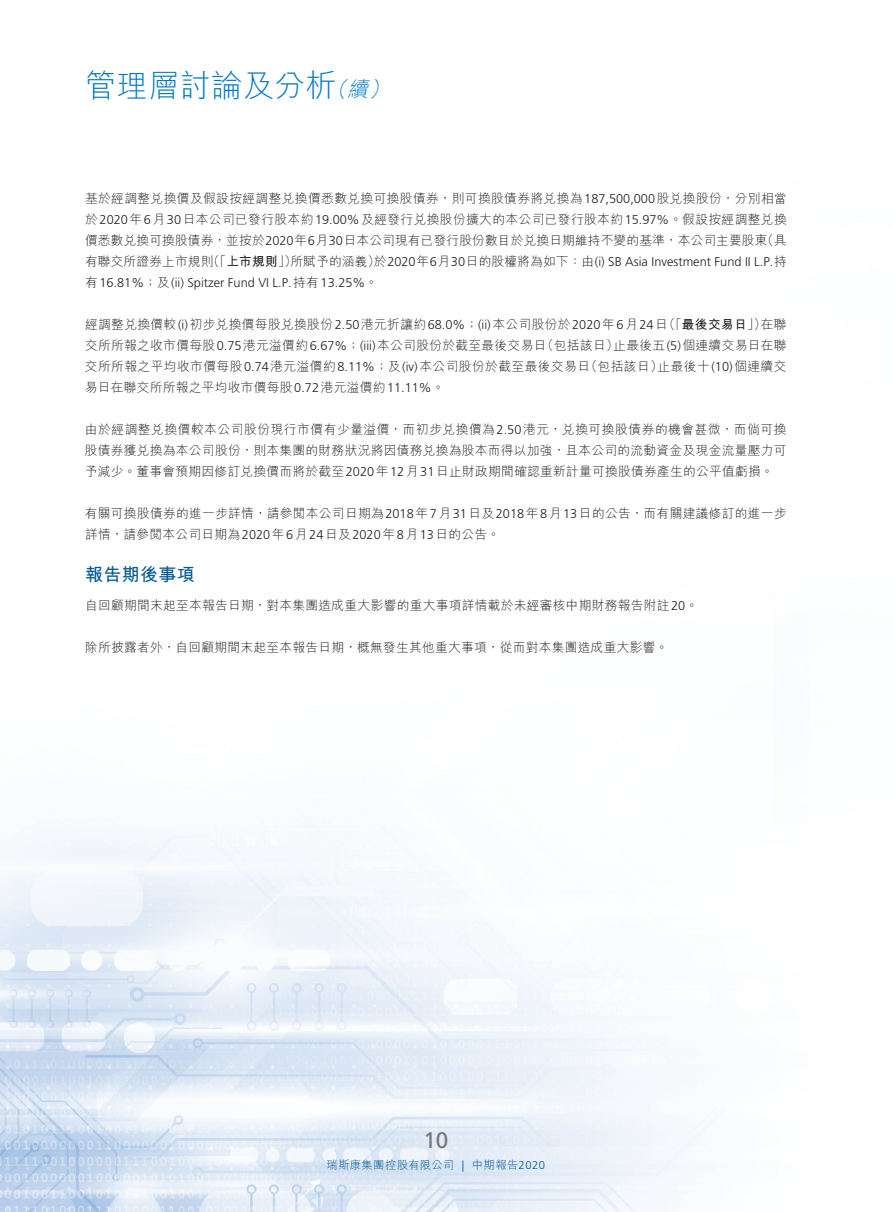
<style>
.page{position:relative;width:893px;height:1212px;background:#fff}
.page>*{position:absolute;margin:0;border:0;box-sizing:border-box;transform-origin:0 0}
.t1{font:300 31.5px "M Hei HK";color:#0079c2}
.t2{font:22.5px "Frutiger LT Std";color:#76787b}
.t3{font:700 18px "M Hei HK";letter-spacing:.02em;color:#005a93}
.t4{font:300 12.75px/21px "M Hei HK";letter-spacing:.02em;color:#231f20;text-align:justify}
.t5{font:300 12.75px/21px "Frutiger LT Std";color:#231f20}
.t6{font:300 11.25px "M Hei HK";letter-spacing:.04em;color:#005a93}
.s1{font-style:italic;font-size:21px}
.s2{font-family:"Frutiger LT Std"}
.s3{font-family:"M Hei HK"}
.s4{font-family:"M Hei HK";font-weight:700}
.s5{font-weight:700}
</style>
<div class="page">
<img style="left:0;top:835px;width:708px;height:377px">
<h1 class="t1" style="left:85px;top:70px;width:311px">管理層討論及分析<span class="s1">（續）</span></h1>
<p class="t4" style="left:85px;top:187px;width:703px">基於經調整兌換價及假設按經調整兌換價悉數兌換可換股債券，則可換股債券將兌換為<span class="s2">187,500,000</span>股兌換股份，分別相當於<span class="s2">2020</span>年<span class="s2">6</span>月<span class="s2">30</span>日本公司已發行股本約<span class="s2">19.00%</span>及經發行兌換股份擴大的本公司已發行股本約<span class="s2">15.97%</span>。假設按經調整兌換價悉數兌換可換股債券，並按於<span class="s2">2020</span>年<span class="s2">6</span>月<span class="s2">30</span>日本公司現有已發行股份數目於兌換日期維持不變的基準，本公司主要股東（具</p>
<p class="t5" style="left:85px;top:251px;width:703px"><span class="s3">有聯交所證券上市規則（「</span><span class="s4">上市規則</span><span class="s3">」）所賦予的涵義）於</span>2020<span class="s3">年</span>6<span class="s3">月</span>30<span class="s3">日的股權將為如下：由</span>(i) SB Asia Investment Fund II L.P.<span class="s3">持有</span>16.81%<span class="s3">；及</span>(ii) Spitzer Fund VI L.P.<span class="s3">持有</span>13.25%<span class="s3">。</span></p>
<p class="t4" style="left:85px;top:313px;width:703px">經調整兌換價較<span class="s2">(i)</span>初步兌換價每股兌換股份<span class="s2">2.50</span>港元折讓約<span class="s2">68.0%</span>；<span class="s2">(ii)</span>本公司股份於<span class="s2">2020</span>年<span class="s2">6</span>月<span class="s2">24</span>日（「<span class="s5">最後交易日</span>」）在聯交所所報之收市價每股<span class="s2">0.75</span>港元溢價約<span class="s2">6.67%</span>；<span class="s2">(iii)</span>本公司股份於截至最後交易日（包括該日）止最後五<span class="s2">(5)</span>個連續交易日在聯交所所報之平均收市價每股<span class="s2">0.74</span>港元溢價約<span class="s2">8.11%</span>；及<span class="s2">(iv)</span>本公司股份於截至最後交易日（包括該日）止最後十<span class="s2">(10)</span>個連續交易日在聯交所所報之平均收市價每股<span class="s2">0.72</span>港元溢價約<span class="s2">11.11%</span>。</p>
<p class="t4" style="left:85px;top:418px;width:703px">由於經調整兌換價較本公司股份現行市價有少量溢價，而初步兌換價為<span class="s2">2.50</span>港元，兌換可換股債券的機會甚微，而倘可換股債券獲兌換為本公司股份，則本集團的財務狀況將因債務兌換為股本而得以加強，且本公司的流動資金及現金流量壓力可予減少。董事會預期因修訂兌換價而將於截至<span class="s2">2020</span>年<span class="s2">12</span>月<span class="s2">31</span>日止財政期間確認重新計量可換股債券產生的公平值虧損。</p>
<p class="t4" style="left:85px;top:502px;width:703px">有關可換股債券的進一步詳情，請參閱本公司日期為<span class="s2">2018</span>年<span class="s2">7</span>月<span class="s2">31</span>日及<span class="s2">2018</span>年<span class="s2">8</span>月<span class="s2">13</span>日的公告，而有關建議修訂的進一步詳情，請參閱本公司日期為<span class="s2">2020</span>年<span class="s2">6</span>月<span class="s2">24</span>日及<span class="s2">2020</span>年<span class="s2">8</span>月<span class="s2">13</span>日的公告。</p>
<h3 class="t3" style="left:85px;top:561px;width:111px">報告期後事項</h3>
<p class="t4" style="left:85px;top:595px;width:614px">自回顧期間末起至本報告日期，對本集團造成重大影響的重大事項詳情載於未經審核中期財務報告附註<span class="s2">20</span>。</p>
<p class="t4" style="left:85px;top:637px;width:585px">除所披露者外，自回顧期間末起至本報告日期，概無發生其他重大事項，從而對本集團造成重大影響。</p>
<h2 class="t2" style="left:423px;top:1127px;width:27px">10</h2>
<p class="t6" style="left:327px;top:1159px;width:220px">瑞斯康集團控股有限公司 <span class="s2">|</span> 中期報告<span class="s2">2020</span></p>
</div>
